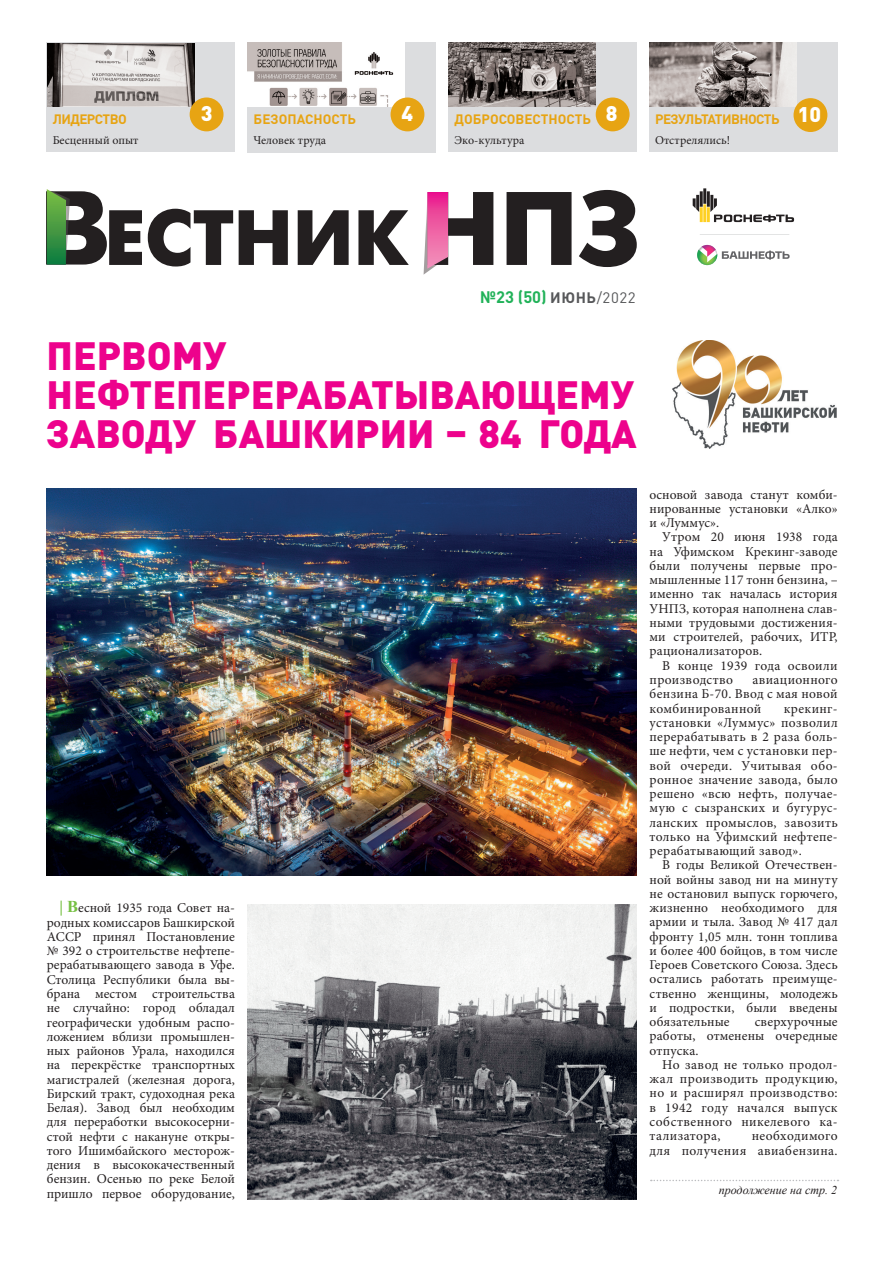
<style>
.page{position:relative;width:893px;height:1263px;background:#fff}
.page>*{position:absolute;margin:0;border:0;box-sizing:border-box;transform-origin:0 0}
.t1{font:900 39px/39px "DIN Pro";color:#ed028c}
.t2{font:900 21px "DIN Pro";color:#fff}
.t3{font:700 16.5px "DIN Pro";color:#21b259}
.t4{font:13.5px/14.2px "Minion Pro";letter-spacing:.015em;color:#231f20;text-align:justify}
.t5{font:700 13.5px "DIN Pro";letter-spacing:-.01em;color:#e7a413}
.t6{font:700 13.5px "DIN Pro";letter-spacing:-.04em;color:#e7a413}
.t7{font:12px "Minion Pro";color:#231f20}
.t8{font:italic 12px "Times New Roman";color:#231f20}
.s1{font-size:15px;color:#57585a}
.s2{font-weight:400;font-size:15px;color:#57585a}
.s3{font-family:"Times New Roman";font-weight:700;font-size:16.5px;color:#76c043}
</style>
<div class="page">
<div style="left:449px;top:43px;width:188px;height:109px;background:#dcdddf"></div>
<img style="left:449px;top:43px;width:146px;height:64px">
<div style="left:596px;top:98px;width:34px;height:33px;background:#e7a413;border-radius:50%"></div>
<div style="left:248px;top:43px;width:188px;height:110px;background:#dcdddf"></div>
<img style="left:248px;top:43px;width:157px;height:64px">
<div style="left:391px;top:98px;width:33px;height:33px;background:#e7a413;border-radius:50%"></div>
<div style="left:649px;top:43px;width:188px;height:109px;background:#dcdddf"></div>
<img style="left:649px;top:43px;width:148px;height:64px">
<div style="left:793px;top:98px;width:34px;height:34px;background:#e7a413;border-radius:50%"></div>
<div style="left:47px;top:43px;width:188px;height:109px;background:#dcdddf"></div>
<img style="left:47px;top:43px;width:147px;height:64px">
<div style="left:190px;top:98px;width:33px;height:33px;background:#e7a413;border-radius:50%"></div>
<svg style="left:148px;top:209px;width:85px;height:57px"></svg>
<svg style="left:239px;top:210px;width:49px;height:55px"></svg>
<svg style="left:298px;top:210px;width:51px;height:55px"></svg>
<svg style="left:358px;top:210px;width:51px;height:55px"></svg>
<svg style="left:507px;top:192px;width:65px;height:73px"></svg>
<svg style="left:579px;top:190px;width:58px;height:77px"></svg>
<svg style="left:47px;top:189px;width:95px;height:76px"></svg>
<svg style="left:424px;top:192px;width:69px;height:82px"></svg>
<img style="left:673px;top:340px;width:164px;height:108px">
<svg style="left:693px;top:188px;width:101px;height:34px"></svg>
<svg style="left:697px;top:245px;width:93px;height:20px"></svg>
<img style="left:47px;top:489px;width:590px;height:387px">
<svg style="left:651px;top:1180px;width:187px;height:1px"></svg>
<img style="left:248px;top:904px;width:389px;height:295px">
<h2 class="t2" style="left:201px;top:99px;width:13px">3</h2>
<p class="t5" style="left:254px;top:110px;width:104px">БЕЗОПАСНОСТЬ</p>
<h2 class="t2" style="left:606px;top:99px;width:13px">8</h2>
<p class="t7" style="left:254px;top:132px;width:74px">Человек труда</p>
<h2 class="t2" style="left:402px;top:99px;width:13px">4</h2>
<p class="t6" style="left:655px;top:110px;width:126px">РЕЗУЛЬТАТИВНОСТЬ</p>
<p class="t7" style="left:655px;top:132px;width:76px">Отстрелялись!</p>
<p class="t6" style="left:53px;top:110px;width:76px">ЛИДЕРСТВО</p>
<h2 class="t2" style="left:798px;top:100px;width:25px">10</h2>
<p class="t7" style="left:53px;top:132px;width:87px">Бесценный опыт</p>
<p class="t5" style="left:454px;top:110px;width:138px">ДОБРОСОВЕСТНОСТЬ</p>
<p class="t7" style="left:454px;top:132px;width:72px">Эко-культура</p>
<p class="t3" style="left:480px;top:285px;width:157px">№23 (50) <span class="s1">ИЮНЬ</span><span class="s2">/2022</span></p>
<h1 class="t1" style="left:47px;top:335px;width:592px">ПЕРВОМУ<br>НЕФТЕПЕРЕРАБАТЫВАЮЩЕМУ<br>ЗАВОДУ БАШКИРИИ – 84 ГОДА</h1>
<p class="t4" style="left:47px;top:901px;width:190px;text-indent:13px"><span class="s3">| В</span>есной 1935 года Совет на&shy;родных комиссаров Башкирской АССР принял Постановление № 392 о строительстве нефтепе&shy;рерабатывающего завода в Уфе.<br>Столица Республики была вы&shy;брана местом строительства не случайно: город обладал гео гра фи че с ки удобным распо&shy;ложением вблизи промышлен&shy;ных районов Урала, находился на перекрёстке транспорт ных магистралей (железная дорога, Бирский тракт, судоходная река Белая). Завод был необходим для переработки высокосерни&shy;стой нефти с накануне откры&shy;того Ишимбайского месторож&shy;дения в высококачественный бензин. Осенью по реке Белой пришло первое оборудование,</p>
<p class="t4" style="left:649px;top:487px;width:190px">основой завода станут комби&shy;нированные установки «Алко» и «Луммус».</p>
<p class="t4" style="left:649px;top:530px;width:190px;text-indent:13px">Утром 20 июня 1938 года на Уфимском Крекинг- заводе были получены первые про&shy;мышленные 117 тонн бензина, – именно так началась история УНПЗ, которая наполнена слав&shy;ными трудовыми достижения&shy;ми строителей, рабочих, ИТР, рационализаторов.</p>
<p class="t4" style="left:649px;top:658px;width:190px;text-indent:13px">В конце 1939 года освоили производство</p>
<p class="t4" style="left:649px;top:673px;width:190px;text-indent:103px">авиационного бензина Б-70. Ввод с мая новой комбинированной</p>
<p class="t4" style="left:649px;top:701px;width:190px;text-indent:134px">крекинг&shy;установки «Луммус» позволил перерабатывать в 2 раза боль&shy;ше нефти, чем с установки пер&shy;вой очереди. Учитывая обо&shy;ронное значение завода, было решено «всю нефть, получае&shy;мую с сызранских и бугурус&shy;ланских промыслов, завозить только на Уфимский нефтепе&shy;рерабатывающий завод».</p>
<p class="t4" style="left:649px;top:858px;width:190px;text-indent:13px">В годы Великой Отечествен&shy;ной вой ны завод ни на минуту не остановил выпуск горючего, жизненно необходимого для армии и тыла. Завод № 417 дал фронту 1,05 млн. тонн топлива и более 400 бойцов, в том числе Героев Советского Союза. Здесь остались работать преимуще&shy;ственно женщины, молодежь и подростки, были введены обязательные</p>
<p class="t4" style="left:649px;top:1015px;width:190px;text-indent:105px">сверхурочные работы, отменены очередные отпуска.</p>
<p class="t4" style="left:649px;top:1057px;width:190px;text-indent:13px">Но завод не только продол&shy;жал производить продукцию, но и расширял производство: в 1942 году начался выпуск собственного никелевого ка&shy;тализатора,</p>
<p class="t4" style="left:649px;top:1129px;width:190px;text-align:right">необходимого<br>для получения авиабензина.</p>
<p class="t8" style="left:719px;top:1182px;width:120px">продолжение на стр. 2</p>
</div>
